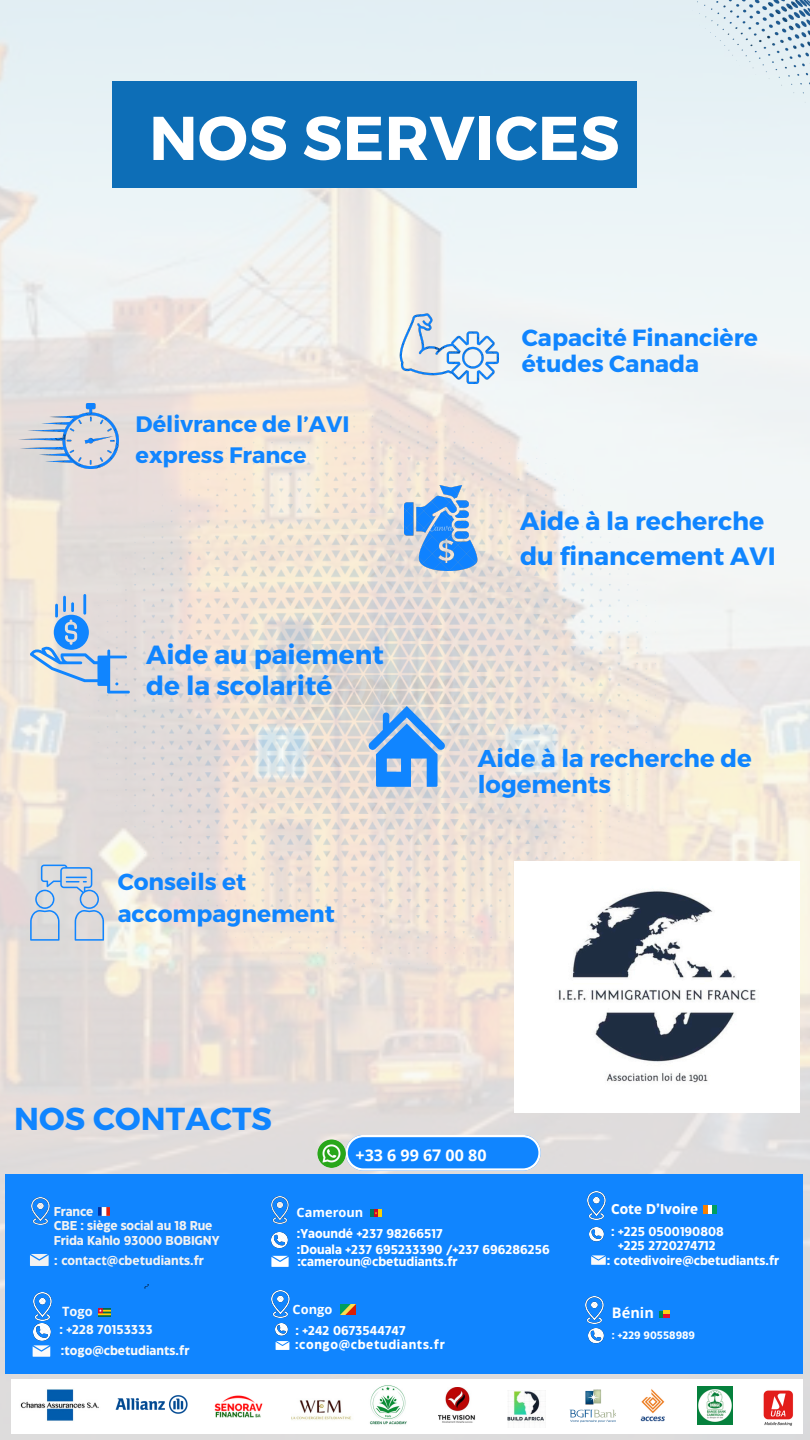
<style>
.page{position:relative;width:810px;height:1440px;background:#fff}
.page>*{position:absolute;margin:0;border:0;box-sizing:border-box;transform-origin:0 0}
.t1{font:700 61.7px "Montserrat";letter-spacing:.005em;color:#fff}
.t2{font:700 31.7px "Montserrat";letter-spacing:.005em;color:#1085ff}
.t3{font:700 26.3px/31.1px "Montserrat";color:#1085ff}
.t4{font:700 25.1px/34.9px "Montserrat";color:#1085ff}
.t5{font:700 24.4px/26.5px "Montserrat";color:#1085ff}
.t6{font:700 23.4px/26.3px "Montserrat";color:#1085ff}
.t7{font:700 23.2px/31.9px "Montserrat";color:#1085ff}
.t8{font:700 22.4px/31px "Montserrat";color:#1085ff}
.t9{font:700 16.1px "Open Sans";color:#fff}
.t10{font:700 14.6px "Open Sans";color:#fff}
.t11{font:700 14.2px "Eastman Grotesque";color:#fff}
.t12{font:700 12.8px/15.8px "Eastman Grotesque";color:#fff}
.t13{font:700 12.8px/14.4px "Eastman Grotesque";letter-spacing:-.01em;color:#f2f2f2}
.t14{font:700 12.8px "Eastman Grotesque";color:#fafafa}
.t15{font:700 12.8px "Eastman Grotesque";letter-spacing:.05em;color:#fff}
.t16{font:700 12.8px "Open Sans";color:#fff}
.t17{font:700 12.8px "Open Sans";color:#fafafa}
.t18{font:700 10.8px "Eastman Grotesque";color:#fff}
</style>
<div class="page">
<img style="left:0;top:0;width:810px;height:1440px">
<img style="left:90px;top:396px;width:573px;height:585px">
<svg style="left:368px;top:706px;width:77px;height:81px"></svg>
<img style="left:404px;top:486px;width:74px;height:84px">
<img style="left:398px;top:314px;width:100px;height:70px">
<img style="left:19px;top:403px;width:99px;height:65px">
<svg style="left:30px;top:865px;width:74px;height:75px"></svg>
<hr style="left:63px;top:596px;width:3px;height:16px;background:#1085ff">
<hr style="left:83px;top:594px;width:3px;height:21px;background:#1085ff">
<svg style="left:30px;top:602px;width:100px;height:92px"></svg>
<div style="left:6px;top:1174px;width:797px;height:200px;background:#1085ff"></div>
<img style="left:34px;top:1293px;width:18px;height:28px">
<svg style="left:98px;top:1309px;width:13px;height:8px"></svg>
<img style="left:33px;top:1323px;width:17px;height:18px">
<svg style="left:33px;top:1345px;width:17px;height:12px"></svg>
<div style="left:703px;top:1205px;width:14px;height:9px;background:#009e60"></div>
<div style="left:703px;top:1205px;width:9px;height:9px;background:#fff"></div>
<div style="left:703px;top:1205px;width:5px;height:9px;background:#f77f00"></div>
<img style="left:588px;top:1191px;width:18px;height:29px">
<img style="left:590px;top:1227px;width:14px;height:15px">
<svg style="left:591px;top:1255px;width:14px;height:10px"></svg>
<svg style="left:370px;top:1209px;width:12px;height:8px"></svg>
<svg style="left:144px;top:1284px;width:5px;height:5px"></svg>
<img style="left:32px;top:1197px;width:17px;height:27px">
<svg style="left:98px;top:1208px;width:12px;height:8px"></svg>
<svg style="left:30px;top:1254px;width:19px;height:12px"></svg>
<img style="left:271px;top:1197px;width:18px;height:27px">
<img style="left:271px;top:1232px;width:16px;height:17px">
<svg style="left:271px;top:1256px;width:18px;height:11px"></svg>
<img style="left:340px;top:1305px;width:16px;height:9px">
<img style="left:276px;top:1324px;width:12px;height:12px">
<svg style="left:276px;top:1341px;width:13px;height:9px"></svg>
<img style="left:272px;top:1290px;width:18px;height:28px">
<img style="left:586px;top:1297px;width:18px;height:27px">
<img style="left:588px;top:1328px;width:15px;height:16px">
<svg style="left:659px;top:1311px;width:11px;height:6px"></svg>
<svg style="left:346px;top:1135px;width:195px;height:36px"></svg>
<img style="left:317px;top:1139px;width:29px;height:29px;border-radius:50%">
<div style="left:643px;top:0;width:167px;height:148px;background:#e5f0f4"></div>
<div style="left:112px;top:81px;width:525px;height:107px;background:#0d6eb7"></div>
<svg style="left:11px;top:1380px;width:791px;height:53px"></svg>
<img style="left:291px;top:1385px;width:67px;height:46px">
<img style="left:14px;top:1381px;width:87px;height:50px">
<img style="left:438px;top:1387px;width:38px;height:35px">
<img style="left:366px;top:1385px;width:41px;height:44px">
<img style="left:570px;top:1389px;width:46px;height:33px">
<img style="left:761px;top:1388px;width:34px;height:39px">
<img style="left:698px;top:1387px;width:34px;height:38px">
<img style="left:637px;top:1387px;width:33px;height:36px">
<img style="left:114px;top:1394px;width:74px;height:31px">
<img style="left:211px;top:1394px;width:58px;height:23px">
<img style="left:507px;top:1390px;width:39px;height:37px">
<img style="left:514px;top:861px;width:286px;height:252px">
<h4 class="t1" style="left:149px;top:98px;width:472px">NOS SERVICES</h4>
<p class="t8" style="left:136px;top:407px;width:215px">Délivrance de l’AVI express France</p>
<p class="t3" style="left:146px;top:638px;width:239px">Aide au paiement de la scolarité</p>
<p class="t7" style="left:118px;top:865px;width:219px">Conseils et accompagnement</p>
<p class="t2" style="left:14px;top:1099px;width:259px">NOS CONTACTS</p>
<h1 class="t6" style="left:522px;top:323px;width:238px">Capacité Financière études Canada</h1>
<p class="t4" style="left:520px;top:503px;width:257px">Aide à la recherche du financement AVI</p>
<h6 class="t5" style="left:478px;top:744px;width:275px">Aide à la recherche de logements</h6>
<p class="t9" style="left:356px;top:1143px;width:133px">+33 6 99 67 00 80</p>
<p class="t13" style="left:54px;top:1205px;width:41px">France</p>
<h5 class="t16" style="left:297px;top:1203px;width:68px">Cameroun</h5>
<p class="t13" style="left:54px;top:1219px;width:167px">CBE : siège social au 18 Rue<br>Frida Kahlo 93000 BOBIGNY</p>
<p class="t13" style="left:54px;top:1255px;width:151px">: contact@cbetudiants.fr</p>
<p class="t12" style="left:297px;top:1227px;width:254px">:Yaoundé +237 98266517<br>:Douala +237 695233390 /+237 696286256</p>
<h2 class="t12" style="left:297px;top:1254px;width:162px">:cameroun@cbetudiants.fr</h2>
<h3 class="t17" style="left:62px;top:1303px;width:32px">Togo</h3>
<p class="t14" style="left:60px;top:1325px;width:95px">: +228 70153333</p>
<h3 class="t14" style="left:61px;top:1345px;width:130px">:togo@cbetudiants.fr</h3>
<h4 class="t16" style="left:293px;top:1300px;width:41px">Congo</h4>
<p class="t12" style="left:295px;top:1323px;width:112px">: +242 0673544747</p>
<p class="t15" style="left:295px;top:1339px;width:151px">:congo@cbetudiants.fr</p>
<p class="t11" style="left:611px;top:1204px;width:88px">Cote D’Ivoire</p>
<h3 class="t12" style="left:611px;top:1225px;width:114px">: +225 0500190808</h3>
<h3 class="t12" style="left:618px;top:1238px;width:99px">+225 2720274712</h3>
<p class="t12" style="left:607px;top:1253px;width:174px">: cotedivoire@cbetudiants.fr</p>
<p class="t10" style="left:612px;top:1302px;width:43px">Bénin</p>
<h6 class="t18" style="left:612px;top:1331px;width:85px">: +229 90558989</h6>
</div>
